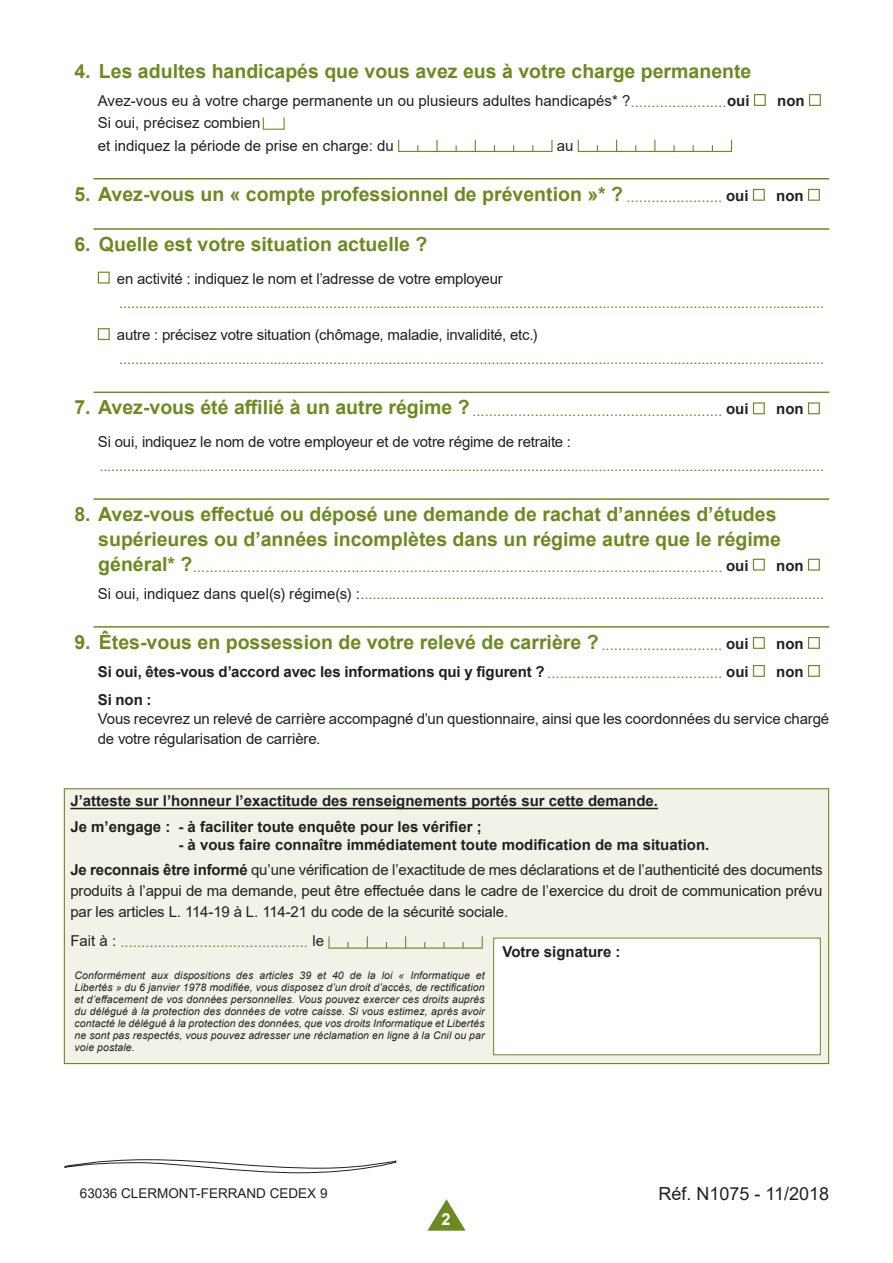
<style>
.page{position:relative;width:893px;height:1263px;background:#fff}
.page>*{position:absolute;margin:0;border:0;box-sizing:border-box;transform-origin:0 0}
.t1{font:700 19.5px/24.8px "Arial";color:#6c8a1f;text-align:right}
.t2{font:18px "Arial";color:#231f20}
.t3{font:700 16.5px "Arial";color:#fff}
.t4{font:15px/28px "Arial";color:#6c8a1f}
.t5{font:15px/22.2px "Arial";letter-spacing:-.01em;color:#231f20}
.t6{font:700 15px/26.5px "Arial";color:#231f20}
.t7{font:13.5px "Arial";color:#231f20}
.t8{font:italic 10.5px/12px "Arial";letter-spacing:.01em;color:#231f20;text-align:justify}
.s1{color:#6c8a1f}
.s2{font-weight:700}
.s3{font-weight:400;font-size:15px}
.s4{font-size:15px;color:#231f20}
.s5{font-weight:700;font-size:19.5px}
.s6{font-weight:700;color:#231f20}
.s7{color:#231f20}
.s8{font-weight:400;color:#6c8a1f}
.s9{font-weight:400}
</style>
<div class="page">
<hr style="left:94px;top:178px;width:735px;height:1px;background:#6c8a1f">
<hr style="left:94px;top:228px;width:735px;height:2px;background:#6c8a1f">
<hr style="left:94px;top:392px;width:735px;height:1px;background:#6c8a1f">
<hr style="left:94px;top:498px;width:735px;height:2px;background:#6c8a1f">
<hr style="left:94px;top:626px;width:735px;height:2px;background:#6c8a1f">
<svg style="left:754px;top:94px;width:12px;height:12px"></svg>
<svg style="left:809px;top:94px;width:12px;height:12px"></svg>
<svg style="left:262px;top:117px;width:1px;height:13px"></svg>
<svg style="left:263px;top:117px;width:22px;height:13px"></svg>
<svg style="left:398px;top:140px;width:154px;height:12px"></svg>
<svg style="left:577px;top:140px;width:156px;height:12px"></svg>
<svg style="left:578px;top:140px;width:154px;height:12px"></svg>
<svg style="left:753px;top:189px;width:12px;height:12px"></svg>
<svg style="left:808px;top:189px;width:12px;height:12px"></svg>
<svg style="left:98px;top:272px;width:12px;height:12px"></svg>
<svg style="left:98px;top:328px;width:12px;height:12px"></svg>
<svg style="left:753px;top:402px;width:12px;height:12px"></svg>
<svg style="left:808px;top:402px;width:12px;height:12px"></svg>
<svg style="left:753px;top:559px;width:12px;height:12px"></svg>
<svg style="left:808px;top:559px;width:12px;height:12px"></svg>
<svg style="left:753px;top:637px;width:12px;height:12px"></svg>
<svg style="left:808px;top:637px;width:12px;height:12px"></svg>
<svg style="left:753px;top:665px;width:12px;height:12px"></svg>
<svg style="left:808px;top:665px;width:12px;height:12px"></svg>
<div style="left:64px;top:789px;width:765px;height:274px;background:#f3f2e8"></div>
<hr style="left:64px;top:789px;width:1px;height:274px;background:#6c8a1f">
<hr style="left:64px;top:788px;width:765px;height:1px;background:#6c8a1f">
<hr style="left:828px;top:789px;width:1px;height:274px;background:#6c8a1f">
<hr style="left:64px;top:1063px;width:765px;height:1px;background:#6c8a1f">
<hr style="left:70px;top:808px;width:588px;height:1px;background:#231f20">
<svg style="left:328px;top:936px;width:155px;height:13px"></svg>
<div style="left:494px;top:938px;width:326px;height:117px;background:#fff"></div>
<svg style="left:427px;top:1199px;width:39px;height:32px"></svg>
<svg style="left:65px;top:1159px;width:331px;height:14px"></svg>
<h1 class="t1" style="left:74px;top:59px;width:678px">4. Les adultes handicapés que vous avez eus à votre charge permanente</h1>
<p class="t5" style="left:98px;top:90px;width:653px">Avez-vous eu à votre charge permanente un ou plusieurs adultes handicapés* ?<span class="s1">.......................</span><span class="s2">oui</span></p>
<p class="t6" style="left:777px;top:88px;width:29px">non</p>
<p class="t5" style="left:98px;top:112px;width:297px">Si oui, précisez combien<br>et indiquez la période de prise en charge: du</p>
<p class="t5" style="left:557px;top:134px;width:18px">au</p>
<h1 class="t1" style="left:74px;top:182px;width:676px">5. Avez-vous un « compte professionnel de prévention »* ? <span class="s3">.......................</span> <span class="s4">oui</span></h1>
<p class="t6" style="left:776px;top:182px;width:29px">non</p>
<h1 class="t1" style="left:74px;top:232px;width:354px">6. Quelle est votre situation actuelle ?</h1>
<p class="t5" style="left:117px;top:267px;width:387px">en activité : indiquez le nom et l’adresse de votre employeur</p>
<p class="t4" style="left:119px;top:288px;width:707px">..................................................................................................................................................................................</p>
<p class="t5" style="left:117px;top:324px;width:422px">autre : précisez votre situation (chômage, maladie, invalidité, etc.)</p>
<p class="t4" style="left:119px;top:345px;width:707px">..................................................................................................................................................................................</p>
<p class="t4" style="left:74px;top:396px;width:676px"><span class="s5">7. Avez-vous été affilié à un autre régime ?</span> ............................................................ <span class="s6">oui</span></p>
<p class="t6" style="left:776px;top:396px;width:29px">non</p>
<p class="t5" style="left:98px;top:430px;width:475px">Si oui, indiquez le nom de votre employeur et de votre régime de retraite :</p>
<p class="t4" style="left:99px;top:451px;width:726px">.......................................................................................................................................................................................</p>
<h1 class="t1" style="left:74px;top:502px;width:708px">8. Avez-vous effectué ou déposé une demande de rachat d’années d’études supérieures ou d’années incomplètes dans un régime autre que le régime</h1>
<p class="t4" style="left:98px;top:553px;width:652px"><span class="s5">général* ?</span>............................................................................................................................... <span class="s6">oui</span></p>
<p class="t4" style="left:98px;top:551px;width:728px;text-indent:678px"><span class="s6">non<br></span><span class="s7">Si oui, indiquez dans quel(s) régime(s) :</span>.....................................................................................................................</p>
<h1 class="t1" style="left:74px;top:630px;width:676px">9. Êtes-vous en possession de votre relevé de carrière ? <span class="s3">.............................</span> <span class="s4">oui</span></h1>
<p class="t6" style="left:776px;top:630px;width:29px">non</p>
<p class="t6" style="left:98px;top:658px;width:652px">Si oui, êtes-vous d’accord avec les informations qui y figurent ? <span class="s8">..........................................</span> oui</p>
<p class="t6" style="left:776px;top:658px;width:29px">non</p>
<p class="t6" style="left:98px;top:686px;width:55px">Si non :</p>
<p class="t5" style="left:98px;top:709px;width:733px;line-height:19.5px">Vous recevrez un relevé de carrière accompagné d’un questionnaire, ainsi que les coordonnées du service chargé de votre régularisation de carrière.</p>
<p class="t6" style="left:70px;top:787px;width:589px">J’atteste sur l’honneur l’exactitude des renseignements portés sur cette demande.<br>Je m’engage : - à faciliter toute enquête pour les vérifier ;</p>
<p class="t6" style="left:70px;top:832px;width:754px;line-height:25.2px;text-align:center">- à vous faire connaître immédiatement toute modification de ma situation.<br>Je reconnais être informé <span class="s9">qu’une vérification de l’exactitude de mes déclarations et de l’authenticité des documents</span></p>
<p class="t5" style="left:70px;top:880px;width:754px;line-height:21px">produits à l’appui de ma demande, peut être effectuée dans le cadre de l’exercice du droit de communication prévu par les articles L. 114-19 à L. 114-21 du code de la sécurité sociale.</p>
<p class="t4" style="left:70px;top:928px;width:255px"><span class="s7">Fait à :</span> ............................................. <span class="s7">le</span></p>
<p class="t8" style="left:75px;top:969px;width:412px">Conformément aux dispositions des articles 39 et 40 de la loi « Informatique et Libertés » du 6 janvier 1978 modifiée, vous disposez d’un droit d’accès, de rectification et d’effacement de vos données personnelles. Vous pouvez exercer ces droits auprès du délégué à la protection des données de votre caisse. Si vous estimez, après avoir contacté le délégué à la protection des données, que vos droits Informatique et Libertés ne sont pas respectés, vous pouvez adresser une réclamation en ligne à la Cnil ou par voie postale.</p>
<p class="t6" style="left:502px;top:938px;width:120px">Votre signature :</p>
<p class="t7" style="left:80px;top:1184px;width:249px">63036 CLERMONT-FERRAND CEDEX 9</p>
<p class="t3" style="left:441px;top:1208px;width:11px">2</p>
<p class="t2" style="left:658px;top:1181px;width:172px">Réf. N1075 - 11/2018</p>
</div>
